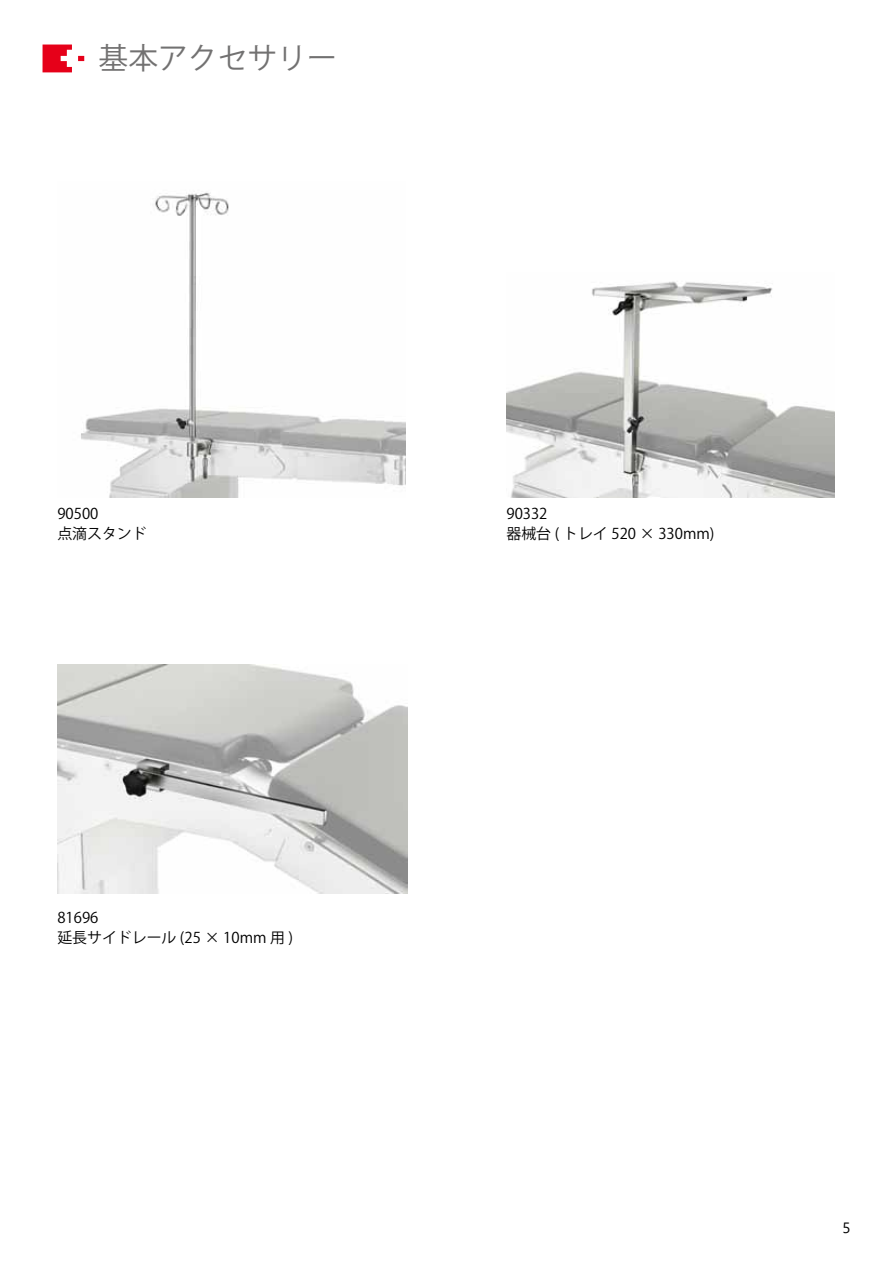
<style>
.page{position:relative;width:893px;height:1263px;background:#fff}
.page>*{position:absolute;margin:0;border:0;box-sizing:border-box;transform-origin:0 0}
.t1{font:29.7px "Koz Go Pro";color:#727171}
.t2{font:14.85px/20.2px "Koz Go Pro";color:#000}
.t3{font:14.85px "Segoe UI";color:#000}
</style>
<div class="page">
<img style="left:81px;top:192px;width:324px;height:305px">
<img style="left:506px;top:281px;width:328px;height:216px">
<img style="left:57px;top:665px;width:351px;height:229px">
<svg style="left:78px;top:56px;width:6px;height:5px"></svg>
<svg style="left:43px;top:45px;width:29px;height:27px"></svg>
<h1 class="t1" style="left:99px;top:39px;width:240px">基本アクセサリー</h1>
<p class="t2" style="left:57px;top:503px;width:91px">90500<br>点滴スタンド</p>
<p class="t2" style="left:57px;top:908px;width:237px">81696<br>延長サイドレール (25 × 10mm 用 )</p>
<p class="t2" style="left:506px;top:503px;width:210px">90332<br>器械台 ( トレイ 520 × 330mm)</p>
<p class="t3" style="left:842px;top:1214px;width:10px">5</p>
</div>
